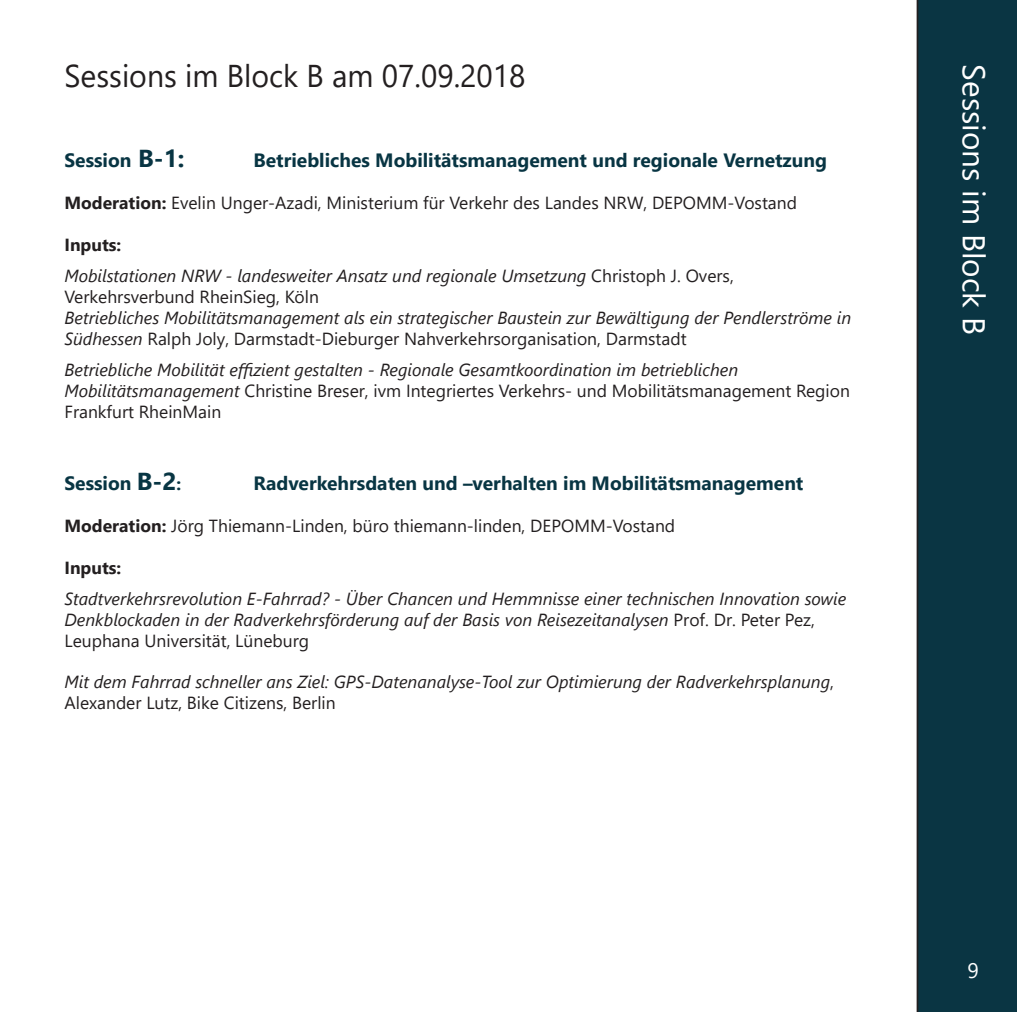
<style>
.page{position:relative;width:1017px;height:1012px;background:#fff}
.page>*{position:absolute;margin:0;border:0;box-sizing:border-box;transform-origin:0 0}
.t1{font:31.5px "Segoe UI";color:#231f20;scale:.96 1}
.t2{font:31.5px "Segoe UI";color:#fff}
.t3{font:21px "Segoe UI";color:#fff}
.t4{font:700 19.25px "Segoe UI";color:#083543}
.t5{font:italic 17.5px/21px "Segoe UI";color:#231f20}
.t6{font:17.5px "Segoe UI";color:#231f20}
.t7{font:700 17.5px "Segoe UI";color:#231f20}
.s1{font-size:24.5px}
.s2{font-weight:700}
.s3{font-weight:700;font-style:normal}
.s4{font-style:normal}
.s5{font-size:17.5px}
</style>
<div class="page">
<svg style="left:917px;top:0;width:100px;height:1012px;background:#102f3a"></svg>
<h1 class="t1" style="left:64px;top:47px;width:482px">Sessions im Block B am 07.09.2018</h1>
<h1 class="t2" style="left:1004px;top:64px;width:272px;rotate:90deg">Sessions im Block B</h1>
<p class="t4" style="left:64px;top:142px;width:122px">Session <span class="s1">B-1:</span></p>
<p class="t4" style="left:253px;top:142px;width:575px">Betriebliches Mobilitätsmanagement und regionale Vernetzung</p>
<p class="t6" style="left:64px;top:186px;width:734px"><span class="s2">Moderation:</span> Evelin Unger-Azadi, Ministerium für Verkehr des Landes NRW, DEPOMM-Vostand</p>
<p class="t5" style="left:64px;top:227px;width:671px;line-height:31px"><span class="s3">Inputs:<br></span>Mobilstationen NRW - landesweiter Ansatz und regionale Umsetzung <span class="s4">Christoph J. Overs,</span></p>
<p class="t6" style="left:64px;top:280px;width:256px">Verkehrsverbund RheinSieg, Köln</p>
<p class="t5" style="left:64px;top:305px;width:788px">Betriebliches Mobilitätsmanagement als ein strategischer Baustein zur Bewältigung der Pendlerströme in<br>Südhessen <span class="s4">Ralph Joly, Darmstadt-Dieburger Nahverkehrsorganisation, Darmstadt</span></p>
<p class="t5" style="left:64px;top:357px;width:787px">Betriebliche Mobilität effizient gestalten - Regionale Gesamtkoordination im betrieblichen<br>Mobilitätsmanagement <span class="s4">Christine Breser, ivm Integriertes Verkehrs- und Mobilitätsmanagement Region<br>Frankfurt RheinMain</span></p>
<p class="t4" style="left:64px;top:465px;width:118px">Session <span class="s1">B-2</span><span class="s5">:</span></p>
<p class="t4" style="left:253px;top:465px;width:551px">Radverkehrsdaten und –verhalten im Mobilitätsmanagement</p>
<p class="t6" style="left:64px;top:509px;width:612px"><span class="s2">Moderation:</span> Jörg Thiemann-Linden, büro thiemann-linden, DEPOMM-Vostand</p>
<p class="t7" style="left:64px;top:551px;width:58px">Inputs:</p>
<p class="t5" style="left:64px;top:586px;width:783px">Stadtverkehrsrevolution E-Fahrrad? - Über Chancen und Hemmnisse einer technischen Innovation sowie<br>Denkblockaden in der Radverkehrsförderung auf der Basis von Reisezeitanalysen <span class="s4">Prof. Dr. Peter Pez,<br>Leuphana Universität, Lüneburg</span></p>
<p class="t5" style="left:64px;top:669px;width:771px">Mit dem Fahrrad schneller ans Ziel: GPS-Datenanalyse-Tool zur Optimierung der Radverkehrsplanung<span class="s4">,<br>Alexander Lutz, Bike Citizens, Berlin</span></p>
<p class="t3" style="left:967px;top:950px;width:13px">9</p>
</div>
